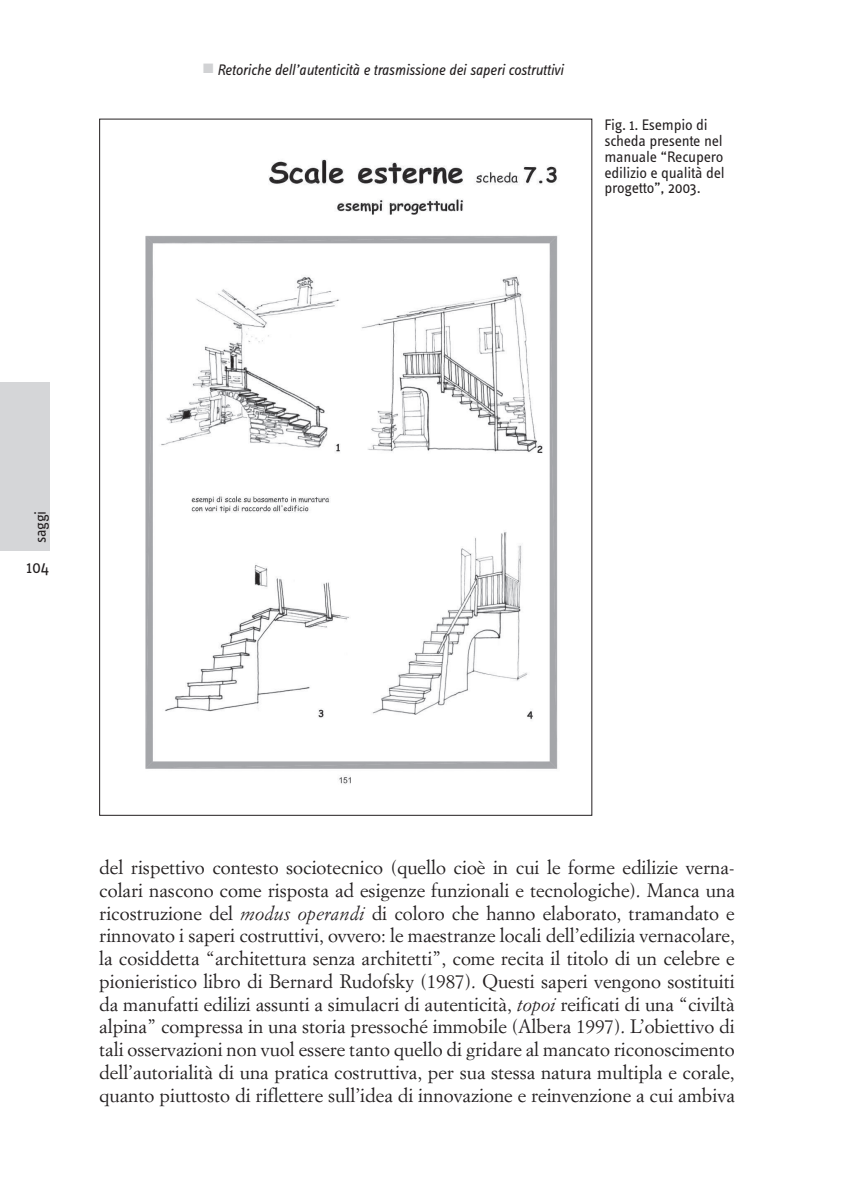
<style>
.page{position:relative;width:844px;height:1191px;background:#fff}
.page>*{position:absolute;margin:0;border:0;box-sizing:border-box;transform-origin:0 0}
.t1{font:19.07px/22.8px "Simoncini Garamond Std";color:#231f20;text-align:justify}
.t2{font:17.68px "Info Text";color:#231f20}
.t3{font:16.1px "Info Text";letter-spacing:-.02em;color:#231f20}
.t4{font:15.75px/15.8px "Info Text";letter-spacing:-.015em;color:#231f20}
.t5{font:italic 15.75px "Info Text";letter-spacing:-.015em;color:#231f20}
.s1{color:#d1d2d4}
.s2{font-style:italic}
</style>
<div class="page">
<div style="left:0;top:382px;width:50px;height:169px;background:#d5d6d8"></div>
<img style="left:145px;top:159px;width:413px;height:625px">
<p class="t5" style="left:203px;top:61px;width:362px"><span class="s1">■</span> Retoriche dell’autenticità e trasmissione dei saperi costruttivi</p>
<p class="t4" style="left:604px;top:117px;width:122px">Fig. 1. Esempio di scheda presente nel manuale “Recupero edilizio e qualità del progetto”, 2003.</p>
<p class="t3" style="left:32px;top:543px;width:34px;rotate:-90deg">saggi</p>
<p class="t2" style="left:27px;top:558px;width:24px">104</p>
<p class="t1" style="left:99px;top:855px;width:637px">del rispettivo contesto sociotecnico (quello cioè in cui le forme edilizie verna&shy;colari nascono come risposta ad esigenze funzionali e tecnologiche). Manca una ricostruzione del <span class="s2">modus operandi</span> di coloro che hanno elaborato, tramandato e rinnovato i saperi costruttivi, ovvero: le maestranze locali dell’edilizia vernacolare, la cosiddetta “architettura senza architetti”, come recita il titolo di un celebre e pionieristico libro di Bernard Rudofsky (1987). Questi saperi vengono sostituiti da manufatti edilizi assunti a simulacri di autenticità, <span class="s2">topoi</span> reificati di una “civiltà alpina” compressa in una storia pressoché immobile (Albera 1997). L’obiettivo di tali osservazioni non vuol essere tanto quello di gridare al mancato riconoscimento dell’autorialità di una pratica costruttiva, per sua stessa natura multipla e corale, quanto piuttosto di riflettere sull’idea di innovazione e reinvenzione a cui ambiva</p>
</div>
